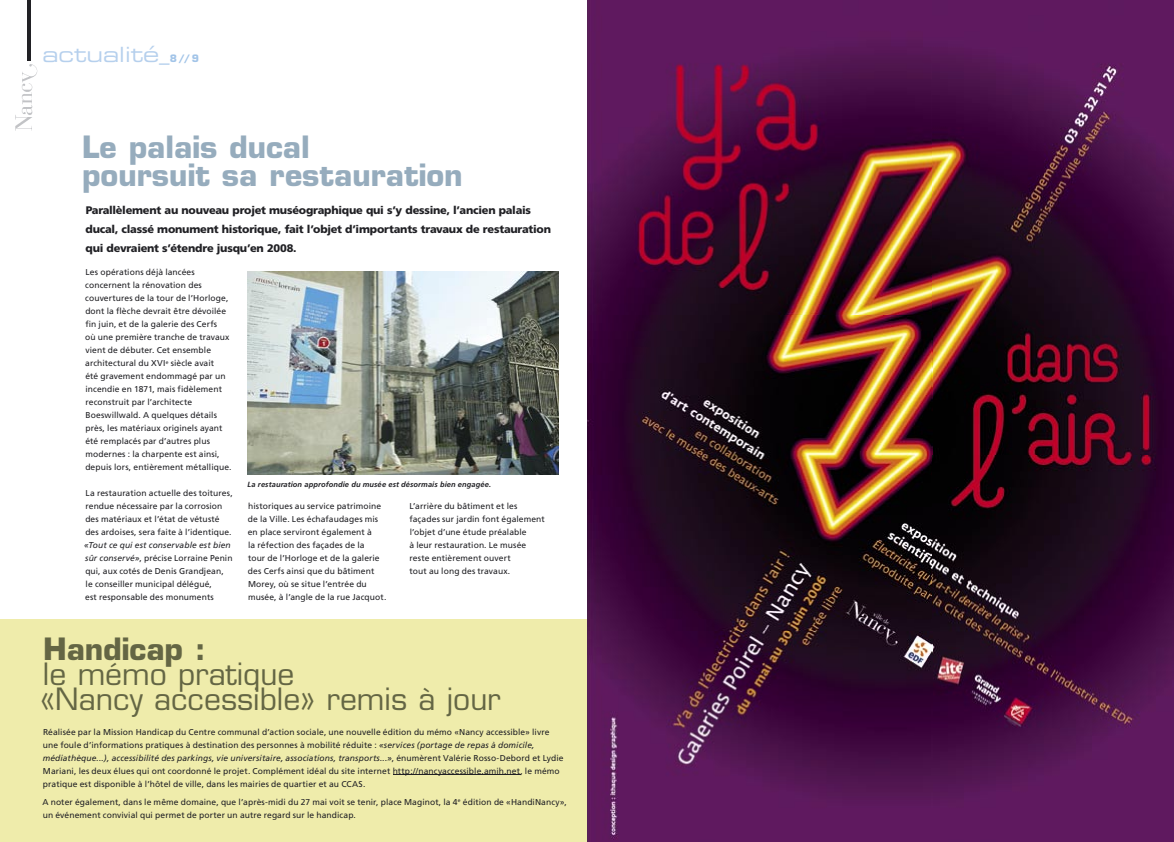
<style>
.page{position:relative;width:1174px;height:842px;background:#fff}
.page>*{position:absolute;margin:0;border:0;box-sizing:border-box;transform-origin:0 0}
.t1{font:30px/25px "Eurostile";color:#646644}
.t2{font:700 30px/28px "Eurostile";color:#96acbd}
.t3{font:700 30px "Eurostile";color:#646644}
.t4{font:21px "Eurostile Extended Two";color:#b6d0ed}
.t5{font:900 11px/19px "Frutiger";letter-spacing:-.02em;color:#212125}
.t6{font:8.5px/13px "Frutiger";letter-spacing:.01em;color:#212125}
.t7{font:italic 700 7.5px "Frutiger";letter-spacing:.015em;color:#212125}
.s1{font-family:"Eurostile";font-stretch:condensed;color:#a2c4e8}
.s2{font-family:"Eurostile";font-weight:700;font-size:10px;color:#a2c4e8}
.s3{font-style:italic}
</style>
<div class="page">
<img style="left:248px;top:271px;width:311px;height:203px">
<div style="left:0;top:619px;width:587px;height:223px;background:#efecab"></div>
<hr style="left:393px;top:774px;width:127px;height:1px;background:#212125">
<img style="left:587px;top:0;width:587px;height:842px">
<hr style="left:27px;top:0;width:3px;height:61px;background:#212125">
<img style="left:15px;top:58px;width:23px;height:73px">
<div style="left:14px;top:82px;width:7px;height:25px;background:#fff"></div>
<h2 class="t4" style="left:43px;top:40px;width:158px">actualité<span class="s1">_</span><span class="s2">8 // 9</span></h2>
<h1 class="t2" style="left:82px;top:132px;width:382px">Le palais ducal<br>poursuit sa restauration</h1>
<p class="t5" style="left:86px;top:200px;width:467px">Parallèlement au nouveau projet muséographique qui s’y dessine, l’ancien palais ducal, classé monument historique, fait l’objet d’importants travaux de restauration qui devraient s’étendre jusqu’en 2008.</p>
<p class="t6" style="left:85px;top:266px;width:148px">Les opérations déjà lancées concernent la rénovation des couvertures de la tour de l’Horloge, dont la flèche devrait être dévoilée fin juin, et de la galerie des Cerfs<br>où une première tranche de travaux vient de débuter. Cet ensemble architectural du XVI<sup>e</sup> siècle avait<br>été gravement endommagé par un incendie en 1871, mais fidèlement reconstruit par l’architecte Boeswillwald. A quelques détails près, les matériaux originels ayant été remplacés par d’autres plus modernes : la charpente est ainsi, depuis lors, entièrement métallique.</p>
<p class="t6" style="left:85px;top:487px;width:149px">La restauration actuelle des toitures, rendue nécessaire par la corrosion des matériaux et l’état de vétusté des ardoises, sera faite à l’identique.</p>
<p class="t6" style="left:84px;top:539px;width:150px"><span class="s3">«Tout ce qui est conservable est bien sûr conservé»</span>, précise Lorraine Penin qui, aux cotés de Denis Grandjean,<br>le conseiller municipal délégué,<br>est responsable des monuments</p>
<p class="t7" style="left:248px;top:480px;width:245px">La restauration approfondie du musée est désormais bien engagée.</p>
<p class="t6" style="left:248px;top:500px;width:140px">historiques au service patrimoine de la Ville. Les échafaudages mis en place serviront également à<br>la réfection des façades de la<br>tour de l’Horloge et de la galerie des Cerfs ainsi que du bâtiment<br>Morey, où se situe l’entrée du musée, à l’angle de la rue Jacquot.</p>
<p class="t6" style="left:409px;top:500px;width:137px">L’arrière du bâtiment et les façades sur jardin font également l’objet d’une étude préalable<br>à leur restauration. Le musée reste entièrement ouvert<br>tout au long des travaux.</p>
<h1 class="t3" style="left:43px;top:631px;width:164px">Handicap :</h1>
<h1 class="t1" style="left:40px;top:662px;width:462px">le mémo pratique<br>«Nancy accessible» remis à jour</h1>
<p class="t6" style="left:43px;top:725px;width:522px">Réalisée par la Mission Handicap du Centre communal d’action sociale, une nouvelle édition du mémo «Nancy accessible» livre une foule d’informations pratiques à destination des personnes à mobilité réduite : <span class="s3">«services (portage de repas à domicile, médiathèque...), accessibilité des parkings, vie universitaire, associations, transports...»</span>, énumèrent Valérie Rosso-Debord et Lydie Mariani, les deux élues qui ont coordonné le projet. Complément idéal du site internet http://nancyaccessible.amih.net, le mémo pratique est disponible à l’hôtel de ville, dans les mairies de quartier et au CCAS.</p>
<p class="t6" style="left:42px;top:796px;width:526px">A noter également, dans le même domaine, que l’après-midi du 27 mai voit se tenir, place Maginot, la 4<sup>e</sup> édition de «HandiNancy», un événement convivial qui permet de porter un autre regard sur le handicap.</p>
</div>
